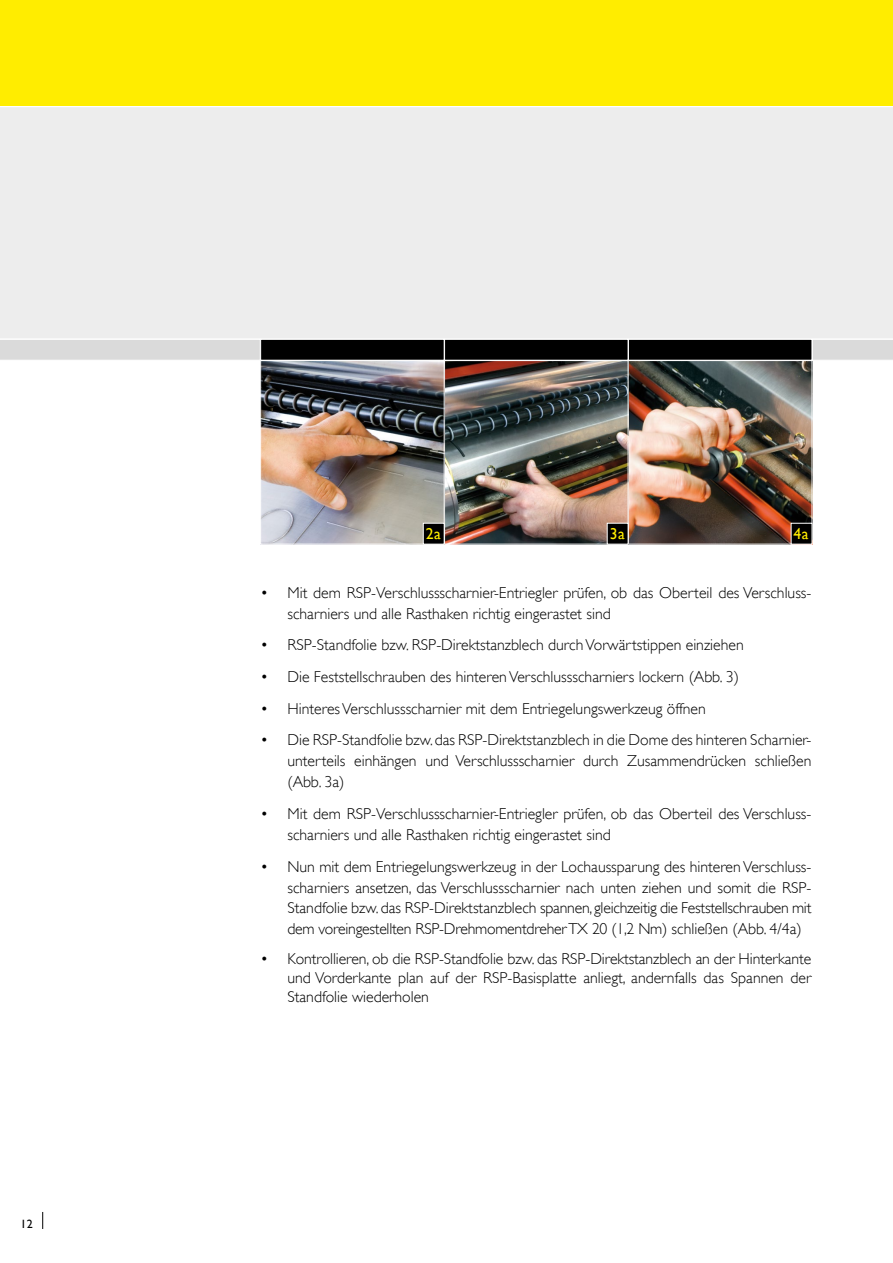
<style>
.page{position:relative;width:893px;height:1263px;background:#fff}
.page>*{position:absolute;margin:0;border:0;box-sizing:border-box;transform-origin:0 0}
.t1{font:300 15.75px/21px "Gill Sans";color:#000;text-align:justify}
.t2{font:15.75px "Gill Sans";color:#ffed00}
.t3{font:12px "Gill Sans";color:#000}
</style>
<div class="page">
<div style="left:0;top:0;width:893px;height:106px;background:#ffed00"></div>
<div style="left:0;top:107px;width:893px;height:231px;background:#ededed"></div>
<div style="left:0;top:340px;width:260px;height:20px;background:#dadada"></div>
<svg style="left:42px;top:1212px;width:1px;height:17px"></svg>
<div style="left:260px;top:339px;width:184px;height:21px;background:#000;border:1px solid #fff"></div>
<div style="left:444px;top:339px;width:184px;height:21px;background:#000;border:1px solid #fff"></div>
<div style="left:628px;top:339px;width:184px;height:21px;background:#000;border:1px solid #fff"></div>
<div style="left:813px;top:340px;width:80px;height:20px;background:#dadada"></div>
<img style="left:630px;top:362px;width:180px;height:180px">
<div style="left:628px;top:360px;width:184px;height:184px;border:1px solid #fff"></div>
<img style="left:446px;top:362px;width:180px;height:180px">
<div style="left:444px;top:360px;width:184px;height:184px;border:1px solid #fff"></div>
<img style="left:262px;top:362px;width:180px;height:180px">
<div style="left:260px;top:360px;width:184px;height:184px;border:1px solid #fff"></div>
<div style="left:791px;top:523px;width:21px;height:21px;background:#000"></div>
<div style="left:607px;top:523px;width:21px;height:21px;background:#000"></div>
<div style="left:423px;top:523px;width:21px;height:21px;background:#000"></div>
<p class="t3" style="left:21px;top:1217px;width:14px">12</p>
<p class="t2" style="left:426px;top:525px;width:16px">2a</p>
<p class="t2" style="left:610px;top:525px;width:16px">3a</p>
<p class="t2" style="left:793px;top:525px;width:16px">4a</p>
<p class="t2" style="left:430px;top:525px;width:9px">1</p>
<p class="t2" style="left:614px;top:525px;width:9px">2</p>
<p class="t2" style="left:797px;top:525px;width:9px">3</p>
<p class="t1" style="left:287px;top:582px;width:525px;text-indent:-27px">• Mit dem RSP-Verschlussscharnier-Entriegler prüfen, ob das Oberteil des Verschluss&shy;scharniers und alle Rasthaken richtig eingerastet sind</p>
<p class="t1" style="left:260px;top:634px;width:485px">• RSP-Standfolie bzw. RSP-Direktstanzblech durch Vorwärtstippen einziehen</p>
<p class="t1" style="left:260px;top:666px;width:480px">• Die Feststellschrauben des hinteren Verschlussscharniers lockern (Abb. 3)</p>
<p class="t1" style="left:260px;top:698px;width:447px">• Hinteres Verschlussscharnier mit dem Entriegelungswerkzeug öffnen</p>
<p class="t1" style="left:287px;top:729px;width:525px;text-indent:-27px">• Die RSP-Standfolie bzw. das RSP-Direktstanzblech in die Dome des hinteren Scharnier&shy;unterteils einhängen und Verschlussscharnier durch Zusammendrücken schließen (Abb. 3a)</p>
<p class="t1" style="left:287px;top:803px;width:525px;text-indent:-27px">• Mit dem RSP-Verschlussscharnier-Entriegler prüfen, ob das Oberteil des Verschluss&shy;scharniers und alle Rasthaken richtig eingerastet sind</p>
<p class="t1" style="left:287px;top:856px;width:525px;text-indent:-27px">• Nun mit dem Entriegelungswerkzeug in der Lochaussparung des hinteren Verschluss&shy;scharniers ansetzen, das Verschlussscharnier nach unten ziehen und somit die RSP-Standfolie bzw. das RSP-Direktstanzblech spannen, gleichzeitig die Feststellschrauben mit dem voreingestellten RSP-Drehmomentdreher TX 20 (1,2 Nm) schließen (Abb. 4/4a)</p>
<p class="t1" style="left:287px;top:949px;width:525px;line-height:18.9px;text-indent:-27px">• Kontrollieren, ob die RSP-Standfolie bzw. das RSP-Direktstanzblech an der Hinterkante und Vorderkante plan auf der RSP-Basisplatte anliegt, andernfalls das Spannen der Standfolie wiederholen</p>
</div>
